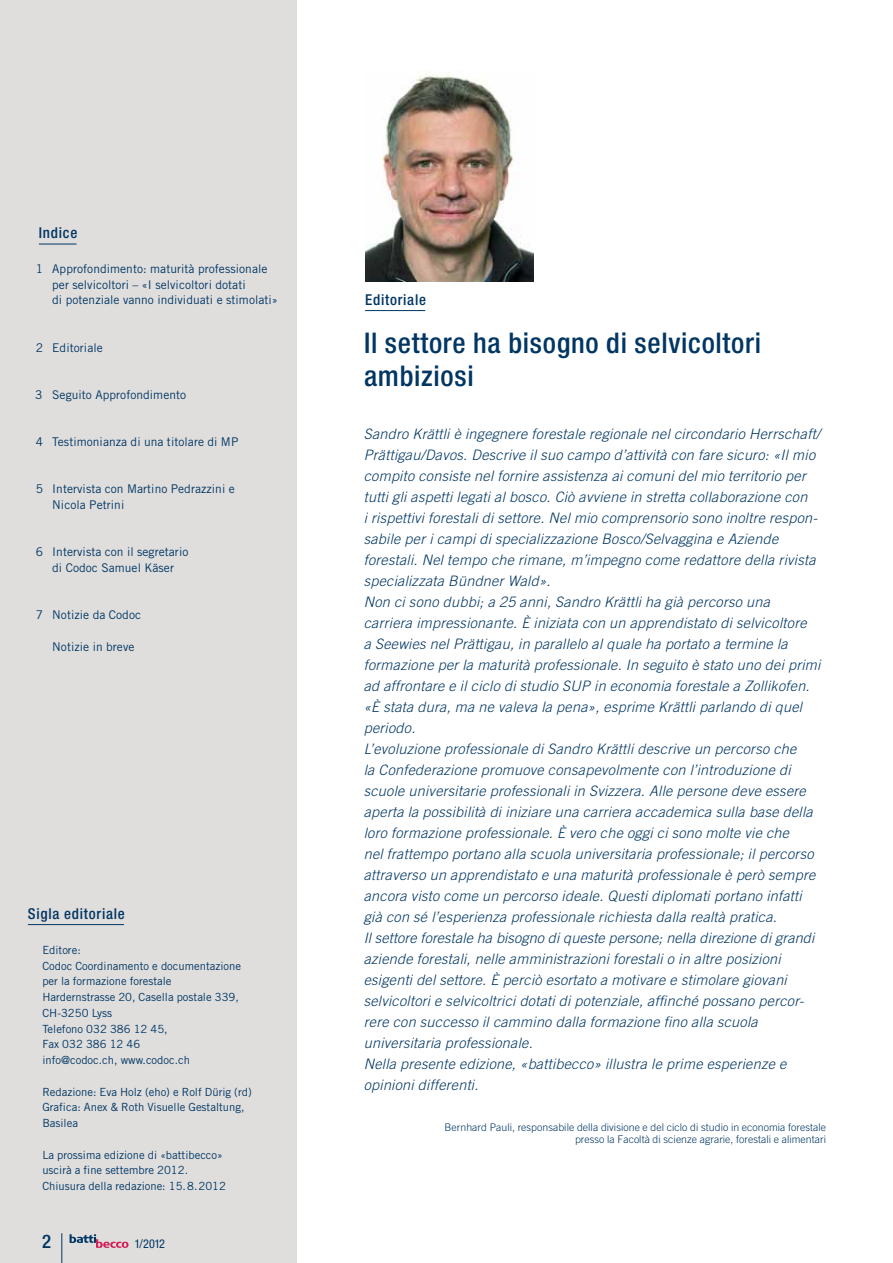
<style>
.page{position:relative;width:893px;height:1263px;background:#fff}
.page>*{position:absolute;margin:0;border:0;box-sizing:border-box;transform-origin:0 0}
.t1{font:500 condensed 28.5px/33px "Helvetica Neue";letter-spacing:.025em;color:#003663}
.t2{font:500 condensed 18.75px "Helvetica Neue";color:#003663}
.t3{font:500 condensed 15px "Helvetica Neue";letter-spacing:.05em;color:#003663}
.t4{font:italic 300 14.4px/21px "Trade Gothic";letter-spacing:.02em;color:#003663}
.t5{font:condensed 12.15px "Helvetica Neue";color:#003663}
.t6{font:12px/15.8px "Trade Gothic";letter-spacing:.005em;color:#003663}
.t7{font:11.25px/15.8px "Trade Gothic";color:#003663}
.t8{font:300 10.5px/12px "Trade Gothic";letter-spacing:.005em;color:#003663;text-align:right}
</style>
<div class="page">
<div style="left:0;top:0;width:297px;height:1263px;background:#e0dedd"></div>
<svg style="left:70px;top:1234px;width:58px;height:14px"></svg>
<hr style="left:365px;top:310px;width:60px;height:1px;background:#003663">
<hr style="left:39px;top:244px;width:38px;height:1px;background:#003663">
<hr style="left:28px;top:924px;width:96px;height:1px;background:#003663">
<hr style="left:61px;top:1233px;width:1px;height:30px;background:#003663">
<img style="left:365px;top:74px;width:169px;height:207px">
<p class="t3" style="left:39px;top:224px;width:40px">Indice</p>
<p class="t6" style="left:52px;top:261px;width:227px;text-indent:-16px">1 Approfondimento: maturità professionale per selvicoltori – «I selvicoltori dotati<br>di potenziale vanno individuati e stimolati»</p>
<p class="t6" style="left:36px;top:339px;width:68px">2 Editoriale</p>
<p class="t6" style="left:35px;top:387px;width:152px">3 Seguito Approfondimento</p>
<p class="t6" style="left:36px;top:434px;width:204px">4 Testimonianza di una titolare di MP</p>
<p class="t6" style="left:52px;top:481px;width:184px;text-indent:-16px">5 Intervista con Martino Pedrazzini e<br>Nicola Petrini</p>
<p class="t6" style="left:36px;top:544px;width:154px;text-align:center">6 Intervista con il segretario di Codoc Samuel Käser</p>
<p class="t6" style="left:36px;top:607px;width:107px">7 Notizie da Codoc</p>
<p class="t6" style="left:52px;top:639px;width:84px">Notizie in breve</p>
<p class="t3" style="left:28px;top:905px;width:98px">Sigla editoriale</p>
<p class="t7" style="left:42px;top:942px;width:200px">Editore:<br>Codoc Coordinamento e documentazione per la formazione forestale<br>Hardernstrasse 20, Casella postale 339,<br>CH-3250 Lyss<br>Telefono 032 386 12 45,<br>Fax 032 386 12 46<br>info@codoc.ch, www.codoc.ch</p>
<p class="t7" style="left:42px;top:1084px;width:211px">Redazione: Eva Holz (eho) e Rolf Dürig (rd)<br>Grafica: Anex &amp; Roth Visuelle Gestaltung,<br>Basilea</p>
<p class="t7" style="left:42px;top:1147px;width:185px">La prossima edizione di «battibecco» uscirà a fine settembre 2012.<br>Chiusura della redazione: 15.8.2012</p>
<h2 class="t2" style="left:42px;top:1230px;width:10px">2</h2>
<p class="t5" style="left:134px;top:1236px;width:32px">1/2012</p>
<p class="t3" style="left:365px;top:291px;width:62px">Editoriale</p>
<h1 class="t1" style="left:364px;top:326px;width:399px">Il settore ha bisogno di selvicoltori ambiziosi</h1>
<p class="t4" style="left:364px;top:423px;width:458px">Sandro Krättli è ingegnere forestale regionale nel circondario Herrschaft/ Prättigau/Davos. Descrive il suo campo d’attività con fare sicuro: «Il mio compito consiste nel fornire assistenza ai comuni del mio territorio per tutti gli aspetti legati al bosco. Ciò avviene in stretta collaborazione con<br>i rispettivi forestali di settore. Nel mio comprensorio sono inoltre respon&shy;sabile per i campi di specializzazione Bosco/Selvaggina e Aziende forestali. Nel tempo che rimane, m’impegno come redattore della rivista specializzata Bündner Wald».<br>Non ci sono dubbi; a 25 anni, Sandro Krättli ha già percorso una carriera impressionante. È iniziata con un apprendistato di selvicoltore<br>a Seewies nel Prättigau, in parallelo al quale ha portato a termine la formazione per la maturità professionale. In seguito è stato uno dei primi ad affrontare e il ciclo di studio SUP in economia forestale a Zollikofen. «È stata dura, ma ne valeva la pena», esprime Krättli parlando di quel periodo.<br>L’evoluzione professionale di Sandro Krättli descrive un percorso che<br>la Confederazione promuove consapevolmente con l’introduzione di scuole universitarie professionali in Svizzera. Alle persone deve essere aperta la possibilità di iniziare una carriera accademica sulla base della loro formazione professionale. È vero che oggi ci sono molte vie che<br>nel frattempo portano alla scuola universitaria professionale; il percorso attraverso un apprendistato e una maturità professionale è però sempre ancora visto come un percorso ideale. Questi diplomati portano infatti già con sé l’esperienza professionale richiesta dalla realtà pratica.<br>Il settore forestale ha bisogno di queste persone; nella direzione di grandi aziende forestali, nelle amministrazioni forestali o in altre posizioni esigenti del settore. È perciò esortato a motivare e stimolare giovani selvicoltori e selvicoltrici dotati di potenziale, affinché possano percor&shy;rere con successo il cammino dalla formazione fino alla scuola universitaria professionale.<br>Nella presente edizione, «battibecco» illustra le prime esperienze e opinioni differenti.</p>
<p class="t8" style="left:445px;top:1121px;width:383px">Bernhard Pauli, responsabile della divisione e del ciclo di studio in economia forestale presso la Facoltà di scienze agrarie, forestali e alimentari</p>
</div>
